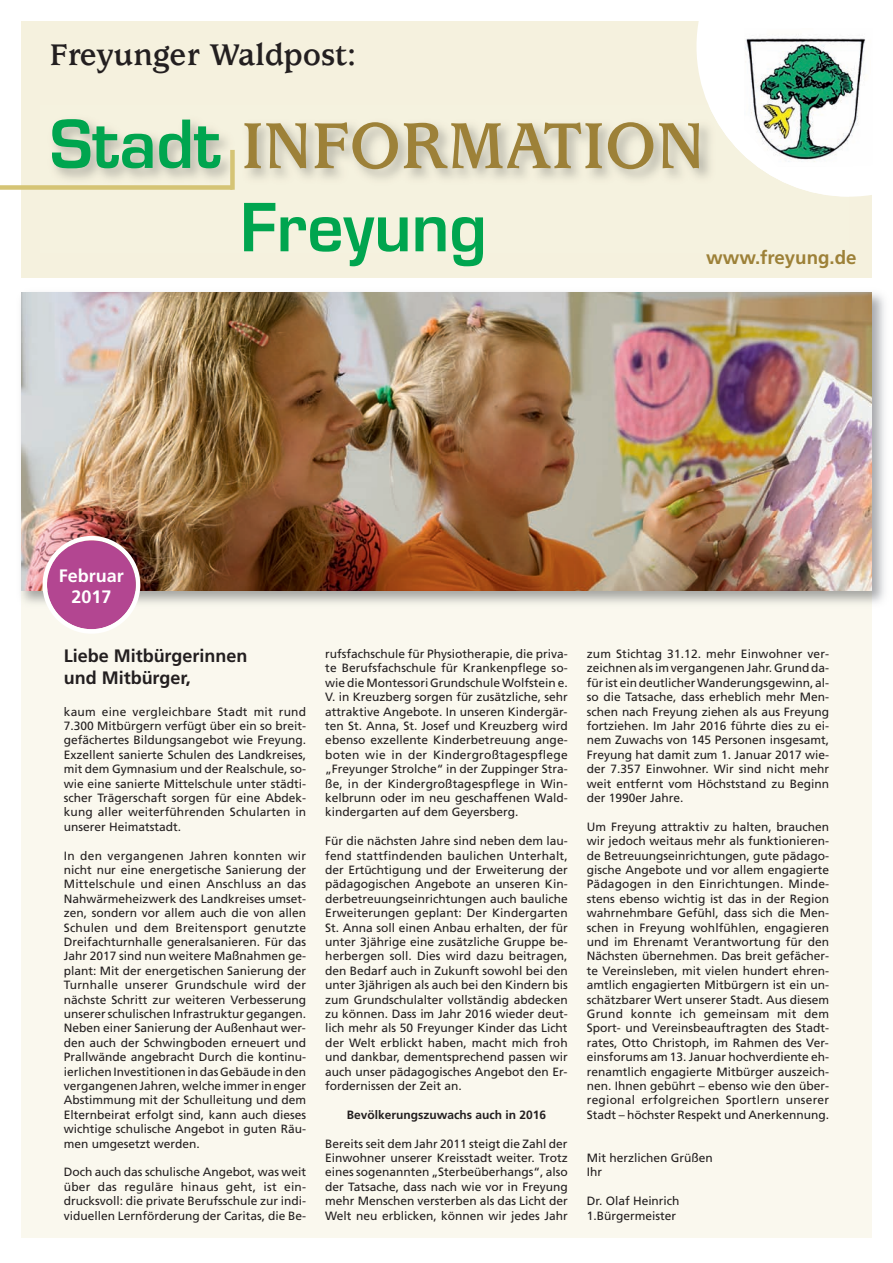
<style>
.page{position:relative;width:893px;height:1263px;background:#fff}
.page>*{position:absolute;margin:0;border:0;box-sizing:border-box;transform-origin:0 0}
.t1{font:700 71.4px "Usherwood";color:#9d8138}
.t2{font:600 64.5px "Eurostile";color:#00a54f}
.t3{font:700 33px "Usherwood";color:#231f20}
.t4{font:700 18.75px "Frutiger";color:#9d8138}
.t5{font:700 18px/21.6px "Frutiger";color:#231f20}
.t6{font:700 18px/21.6px "Frutiger";color:#fff;text-align:center}
.t7{font:12px/14.4px "Frutiger";color:#231f20;text-align:justify}
.t8{font:700 12px "Frutiger";color:#231f20}
.s1{font-family:"Eurostile";font-weight:600;font-size:64.5px;color:#00a54f}
</style>
<div class="page">
<div style="left:21px;top:21px;width:851px;height:257px;background:#f5f1de"></div>
<svg style="left:696px;top:21px;width:176px;height:176px;background:#faf9f5"></svg>
<img style="left:744px;top:28px;width:128px;height:139px">
<img style="left:708px;top:104px;width:141px;height:93px">
<img style="left:778px;top:167px;width:60px;height:3px">
<img style="left:744px;top:104px;width:105px;height:63px">
<div style="left:0;top:185px;width:232px;height:5px;background:#d5c475"></div>
<div style="left:230px;top:150px;width:5px;height:40px;background:#d5c475"></div>
<div style="left:21px;top:385px;width:851px;height:852px;background:#faf8ee"></div>
<img style="left:21px;top:292px;width:851px;height:299px">
<svg style="left:43px;top:536px;width:97px;height:98px;background:#c175a4"></svg>
<h3 class="t3" style="left:50px;top:43px;width:308px">Freyunger Waldpost:</h3>
<h1 class="t1" style="left:50px;top:119px;width:656px"><span class="s1">Stadt</span> INFORMATION</h1>
<h2 class="t2" style="left:240px;top:203px;width:248px">Freyung</h2>
<h3 class="t4" style="left:706px;top:250px;width:152px">www.freyung.de</h3>
<h3 class="t6" style="left:59px;top:566px;width:66px">Februar<br>2017</h3>
<h3 class="t5" style="left:64px;top:647px;width:185px">Liebe Mitbürgerinnen und Mitbürger,</h3>
<p class="t7" style="left:64px;top:705px;width:244px">kaum eine vergleichbare Stadt mit rund 7.300 Mitbürgern verfügt über ein so breit&shy;gefächertes Bildungsangebot wie Freyung.<br>Exzellent sanierte Schulen des Landkreises, mit dem Gymnasium und der Realschule, so&shy;wie eine sanierte Mittelschule unter städti&shy;scher Trägerschaft sorgen für eine Abdek&shy;kung aller weiterführenden Schularten in unserer Heimatstadt.</p>
<p class="t7" style="left:64px;top:849px;width:244px">In den vergangenen Jahren konnten wir nicht nur eine energetische Sanierung der Mittelschule und einen Anschluss an das Nahwärmeheizwerk des Landkreises umset&shy;zen, sondern vor allem auch die von allen Schulen und dem Breitensport genutzte Dreifachturnhalle generalsanieren. Für das Jahr 2017 sind nun weitere Maßnahmen ge&shy;plant: Mit der energetischen Sanierung der Turnhalle unserer Grundschule wird der nächste Schritt zur weiteren Verbesserung unserer schulischen Infrastruktur gegangen.<br>Neben einer Sanierung der Außenhaut wer&shy;den auch der Schwingboden erneuert und Prallwände angebracht Durch die kontinu&shy;ierlichenInvestitionenindas Gebäudeinden vergangenen Jahren, welche immer in enger Abstimmung mit der Schulleitung und dem Elternbeirat erfolgt sind, kann auch dieses wichtige schulische Angebot in guten Räu&shy;men umgesetzt werden.</p>
<p class="t7" style="left:64px;top:1166px;width:244px">Doch auch das schulische Angebot, was weit über das reguläre hinaus geht, ist ein&shy;drucksvoll: die private Berufsschule zur indi&shy;viduellen Lernförderung der Caritas, die Be-</p>
<p class="t7" style="left:325px;top:647px;width:244px">rufsfachschule für Physiotherapie, die priva&shy;te Berufsfachschule für Krankenpflege so&shy;wie die Montessori Grundschule Wolfstein e.<br>V. in Kreuzberg sorgen für zusätzliche, sehr attraktive Angebote. In unseren Kindergär&shy;ten St. Anna, St. Josef und Kreuzberg wird ebenso exzellente Kinderbetreuung ange&shy;boten wie in der Kindergroßtagespflege „Freyunger Strolche“ in der Zuppinger Stra&shy;ße, in der Kindergroßtagespflege in Win&shy;kelbrunn oder im neu geschaffenen Wald&shy;kindergarten auf dem Geyersberg.</p>
<p class="t7" style="left:325px;top:835px;width:244px">Für die nächsten Jahre sind neben dem lau&shy;fend stattfindenden baulichen Unterhalt, der Ertüchtigung und der Erweiterung der pädagogischen Angebote an unseren Kin&shy;derbetreuungseinrichtungen auch bauliche Erweiterungen geplant: Der Kindergarten St. Anna soll einen Anbau erhalten, der für unter 3jährige eine zusätzliche Gruppe be&shy;herbergen soll. Dies wird dazu beitragen, den Bedarf auch in Zukunft sowohl bei den unter 3jährigen als auch bei den Kindern bis zum Grundschulalter vollständig abdecken zu können. Dass im Jahr 2016 wieder deut&shy;lich mehr als 50 Freyunger Kinder das Licht der Welt erblickt haben, macht mich froh und dankbar, dementsprechend passen wir auch unser pädagogisches Angebot den Er&shy;fordernissen der Zeit an.</p>
<p class="t8" style="left:347px;top:1110px;width:201px">Bevölkerungszuwachs auch in 2016</p>
<p class="t7" style="left:325px;top:1137px;width:244px">Bereits seit dem Jahr 2011 steigt die Zahl der Einwohner unserer Kreisstadt weiter. Trotz eines sogenannten „Sterbeüberhangs“, also der Tatsache, dass nach wie vor in Freyung mehr Menschen versterben als das Licht der Welt neu erblicken, können wir jedes Jahr</p>
<p class="t7" style="left:587px;top:647px;width:244px">zum Stichtag 31.12. mehr Einwohner ver&shy;zeichnen als im vergangenen Jahr. Grund da&shy;für ist ein deutlicher Wanderungsgewinn, al&shy;so die Tatsache, dass erheblich mehr Men&shy;schen nach Freyung ziehen als aus Freyung fortziehen. Im Jahr 2016 führte dies zu ei&shy;nem Zuwachs von 145 Personen insgesamt, Freyung hat damit zum 1. Januar 2017 wie&shy;der 7.357 Einwohner. Wir sind nicht mehr weit entfernt vom Höchststand zu Beginn der 1990er Jahre.</p>
<p class="t7" style="left:587px;top:820px;width:244px">Um Freyung attraktiv zu halten, brauchen wir jedoch weitaus mehr als funktionieren&shy;de Betreuungseinrichtungen, gute pädago&shy;gische Angebote und vor allem engagierte Pädagogen in den Einrichtungen. Minde&shy;stens ebenso wichtig ist das in der Region wahrnehmbare Gefühl, dass sich die Men&shy;schen in Freyung wohlfühlen, engagieren und im Ehrenamt Verantwortung für den Nächsten übernehmen. Das breit gefächer&shy;te Vereinsleben, mit vielen hundert ehren&shy;amtlich engagierten Mitbürgern ist ein un&shy;schätzbarer Wert unserer Stadt. Aus diesem Grund konnte ich gemeinsam mit dem Sport- und Vereinsbeauftragten des Stadt&shy;rates, Otto Christoph, im Rahmen des Ver&shy;einsforums am 13. Januar hochverdiente eh&shy;renamtlich engagierte Mitbürger auszeich&shy;nen. Ihnen gebührt – ebenso wie den über&shy;regional erfolgreichen Sportlern unserer Stadt – höchster Respekt und Anerkennung.</p>
<p class="t7" style="left:587px;top:1151px;width:127px">Mit herzlichen Grüßen<br>Ihr</p>
<p class="t7" style="left:587px;top:1195px;width:94px">Dr. Olaf Heinrich<br>1.Bürgermeister</p>
</div>
